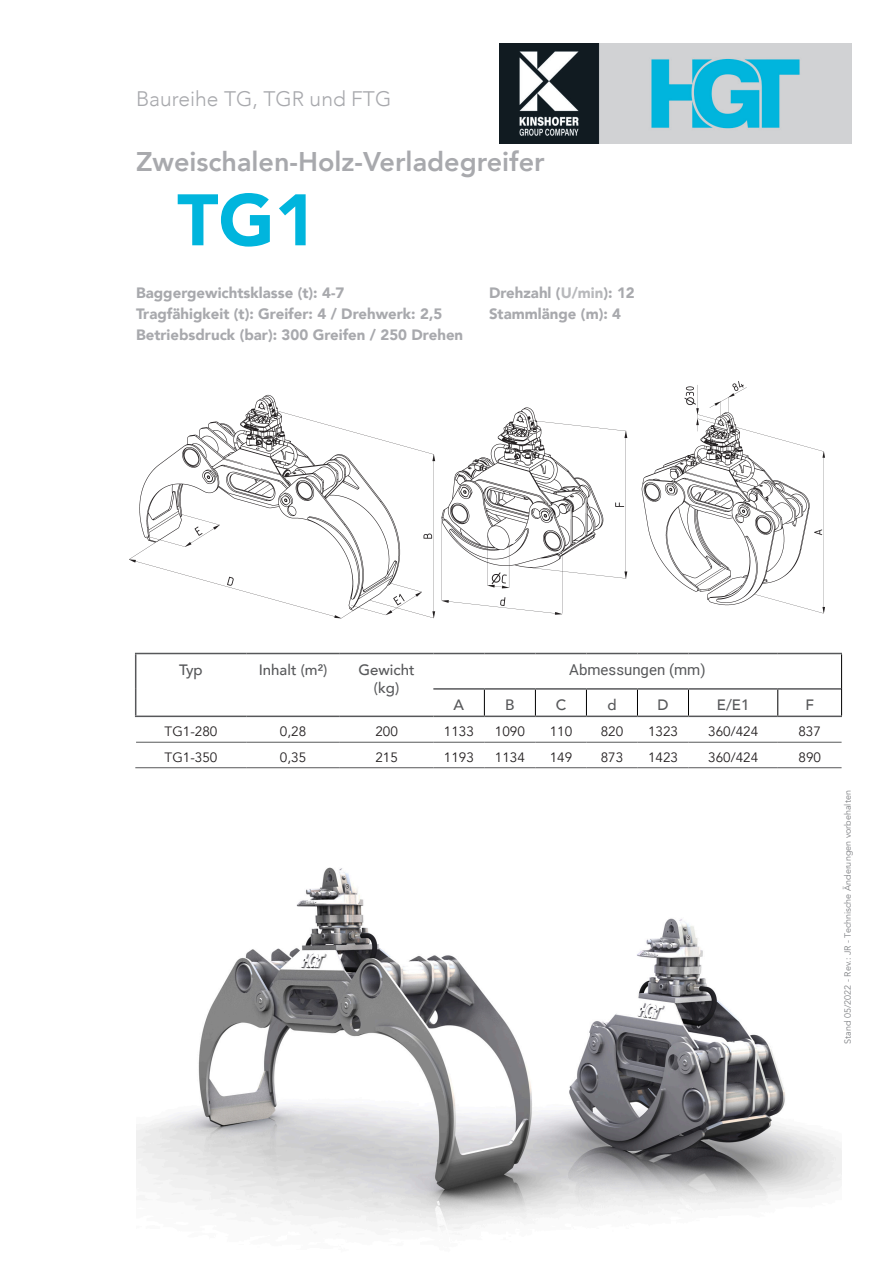
<style>
.page{position:relative;width:893px;height:1263px;background:#fff}
.page>*{position:absolute;margin:0;border:0;box-sizing:border-box;transform-origin:0 0}
.t1{font:900 72px "Avenir";color:#00b5dd}
.t2{font:800 27px "Avenir";color:#a8a9ad}
.t3{font:300 21px "Avenir";color:#a8a9ad}
.t4{font:900 15px/21px "Avenir";color:#a8a9ad}
.t5{font:500 15px/18px "Avenir";color:#57585a;text-align:center}
.t6{font:15px "Roboto";color:#57585a}
.t7{font:13.5px "Avenir";color:#231f20}
.t8{font:9px "Avenir";color:#808285}
.s1{color:#b8b9bc}
</style>
<div class="page">
<img style="left:499px;top:43px;width:353px;height:100px">
<img style="left:136px;top:867px;width:706px;height:362px">
<img style="left:478px;top:407px;width:158px;height:248px">
<img style="left:129px;top:394px;width:349px;height:262px">
<hr style="left:841px;top:654px;width:1px;height:35px;background:#000">
<hr style="left:135px;top:715px;width:111px;height:2px;background:#57585a">
<hr style="left:246px;top:715px;width:94px;height:2px;background:#57585a">
<hr style="left:340px;top:715px;width:93px;height:2px;background:#57585a">
<hr style="left:135px;top:653px;width:111px;height:1px;background:#57585a">
<hr style="left:135px;top:654px;width:1px;height:35px;background:#57585a">
<hr style="left:246px;top:653px;width:94px;height:1px;background:#57585a">
<hr style="left:340px;top:653px;width:93px;height:1px;background:#57585a">
<hr style="left:433px;top:653px;width:51px;height:1px;background:#57585a">
<hr style="left:484px;top:653px;width:51px;height:1px;background:#57585a">
<hr style="left:535px;top:653px;width:51px;height:1px;background:#57585a">
<hr style="left:586px;top:653px;width:51px;height:1px;background:#57585a">
<hr style="left:778px;top:653px;width:64px;height:1px;background:#57585a">
<svg style="left:135px;top:689px;width:1px;height:26px"></svg>
<hr style="left:433px;top:688px;width:51px;height:2px;background:#57585a">
<hr style="left:484px;top:688px;width:51px;height:2px;background:#57585a">
<hr style="left:535px;top:688px;width:51px;height:2px;background:#57585a">
<hr style="left:586px;top:688px;width:51px;height:2px;background:#57585a">
<hr style="left:637px;top:688px;width:51px;height:2px;background:#57585a">
<hr style="left:688px;top:688px;width:90px;height:2px;background:#57585a">
<hr style="left:778px;top:688px;width:63px;height:2px;background:#57585a">
<hr style="left:433px;top:715px;width:51px;height:2px;background:#57585a">
<hr style="left:484px;top:715px;width:51px;height:2px;background:#57585a">
<hr style="left:535px;top:715px;width:51px;height:2px;background:#57585a">
<hr style="left:586px;top:715px;width:51px;height:2px;background:#57585a">
<hr style="left:637px;top:715px;width:51px;height:2px;background:#57585a">
<hr style="left:688px;top:715px;width:90px;height:2px;background:#57585a">
<hr style="left:778px;top:715px;width:64px;height:2px;background:#57585a">
<hr style="left:135px;top:767px;width:111px;height:1px;background:#57585a">
<hr style="left:246px;top:767px;width:94px;height:1px;background:#57585a">
<hr style="left:340px;top:767px;width:93px;height:1px;background:#57585a">
<hr style="left:433px;top:767px;width:51px;height:1px;background:#57585a">
<hr style="left:484px;top:767px;width:51px;height:1px;background:#57585a">
<hr style="left:535px;top:767px;width:51px;height:1px;background:#57585a">
<hr style="left:586px;top:767px;width:51px;height:1px;background:#57585a">
<hr style="left:637px;top:767px;width:51px;height:1px;background:#57585a">
<hr style="left:688px;top:767px;width:90px;height:1px;background:#57585a">
<hr style="left:778px;top:767px;width:64px;height:1px;background:#57585a">
<svg style="left:484px;top:690px;width:1px;height:25px"></svg>
<svg style="left:535px;top:690px;width:1px;height:25px"></svg>
<svg style="left:586px;top:690px;width:1px;height:25px"></svg>
<svg style="left:637px;top:690px;width:1px;height:25px"></svg>
<svg style="left:688px;top:690px;width:1px;height:25px"></svg>
<svg style="left:777px;top:690px;width:1px;height:25px"></svg>
<svg style="left:841px;top:689px;width:1px;height:26px"></svg>
<hr style="left:136px;top:742px;width:110px;height:1px;background:#57585a">
<hr style="left:246px;top:742px;width:94px;height:1px;background:#57585a">
<hr style="left:340px;top:742px;width:93px;height:1px;background:#57585a">
<hr style="left:433px;top:742px;width:51px;height:1px;background:#57585a">
<hr style="left:484px;top:742px;width:51px;height:1px;background:#57585a">
<hr style="left:535px;top:742px;width:51px;height:1px;background:#57585a">
<hr style="left:586px;top:742px;width:51px;height:1px;background:#57585a">
<hr style="left:637px;top:742px;width:51px;height:1px;background:#57585a">
<hr style="left:688px;top:742px;width:90px;height:1px;background:#57585a">
<hr style="left:778px;top:742px;width:64px;height:1px;background:#57585a">
<img style="left:636px;top:381px;width:203px;height:274px">
<svg style="left:243px;top:452px;width:21px;height:17px"></svg>
<svg style="left:501px;top:466px;width:22px;height:17px"></svg>
<svg style="left:703px;top:465px;width:20px;height:16px"></svg>
<h3 class="t3" style="left:136px;top:86px;width:257px">Baureihe TG, TGR und FTG</h3>
<h2 class="t2" style="left:136px;top:140px;width:410px">Zweischalen-Holz-Verladegreifer</h2>
<h1 class="t1" style="left:177px;top:159px;width:141px">TG1</h1>
<p class="t4" style="left:136px;top:281px;width:329px">Baggergewichtsklasse (t): 4-7<br>Tragfähigkeit (t): Greifer: 4 / Drehwerk: 2,5<br>Betriebsdruck (bar): 300 Greifen / 250 Drehen</p>
<p class="t4" style="left:489px;top:281px;width:147px">Drehzahl (<span class="s1">U/min</span>): 12<br>Stammlänge (m): 4</p>
<p class="t5" style="left:179px;top:659px;width:25px">Typ</p>
<p class="t5" style="left:259px;top:659px;width:70px">Inhalt (m²)</p>
<p class="t5" style="left:358px;top:659px;width:58px">Gewicht (kg)</p>
<p class="t6" style="left:569px;top:659px;width:138px">Abmessungen (mm)</p>
<p class="t5" style="left:454px;top:695px;width:12px">A</p>
<p class="t5" style="left:505px;top:695px;width:11px">B</p>
<p class="t5" style="left:556px;top:695px;width:12px">C</p>
<p class="t5" style="left:607px;top:695px;width:11px">d</p>
<p class="t5" style="left:657px;top:695px;width:13px">D</p>
<p class="t5" style="left:717px;top:695px;width:34px">E/E1</p>
<p class="t5" style="left:805px;top:695px;width:10px">F</p>
<p class="t7" style="left:165px;top:723px;width:54px">TG1-280</p>
<p class="t7" style="left:280px;top:723px;width:28px">0,28</p>
<p class="t7" style="left:375px;top:723px;width:24px">200</p>
<p class="t7" style="left:444px;top:723px;width:32px">1133</p>
<p class="t7" style="left:495px;top:723px;width:32px">1090</p>
<p class="t7" style="left:550px;top:723px;width:24px">110</p>
<p class="t7" style="left:601px;top:723px;width:24px">820</p>
<p class="t7" style="left:648px;top:723px;width:32px">1323</p>
<p class="t7" style="left:708px;top:723px;width:52px">360/424</p>
<p class="t7" style="left:798px;top:723px;width:24px">837</p>
<p class="t7" style="left:165px;top:749px;width:54px">TG1-350</p>
<p class="t7" style="left:280px;top:749px;width:28px">0,35</p>
<p class="t7" style="left:375px;top:749px;width:24px">215</p>
<p class="t7" style="left:444px;top:749px;width:32px">1193</p>
<p class="t7" style="left:495px;top:749px;width:32px">1134</p>
<p class="t7" style="left:550px;top:749px;width:24px">149</p>
<p class="t7" style="left:601px;top:749px;width:24px">873</p>
<p class="t7" style="left:648px;top:749px;width:32px">1423</p>
<p class="t7" style="left:708px;top:749px;width:52px">360/424</p>
<p class="t7" style="left:798px;top:749px;width:24px">890</p>
<p class="t8" style="left:842px;top:1044px;width:255px;rotate:-90deg">Stand 05/2022 - Rev.: JR - Technische Änderungen vorbehalten</p>
</div>
